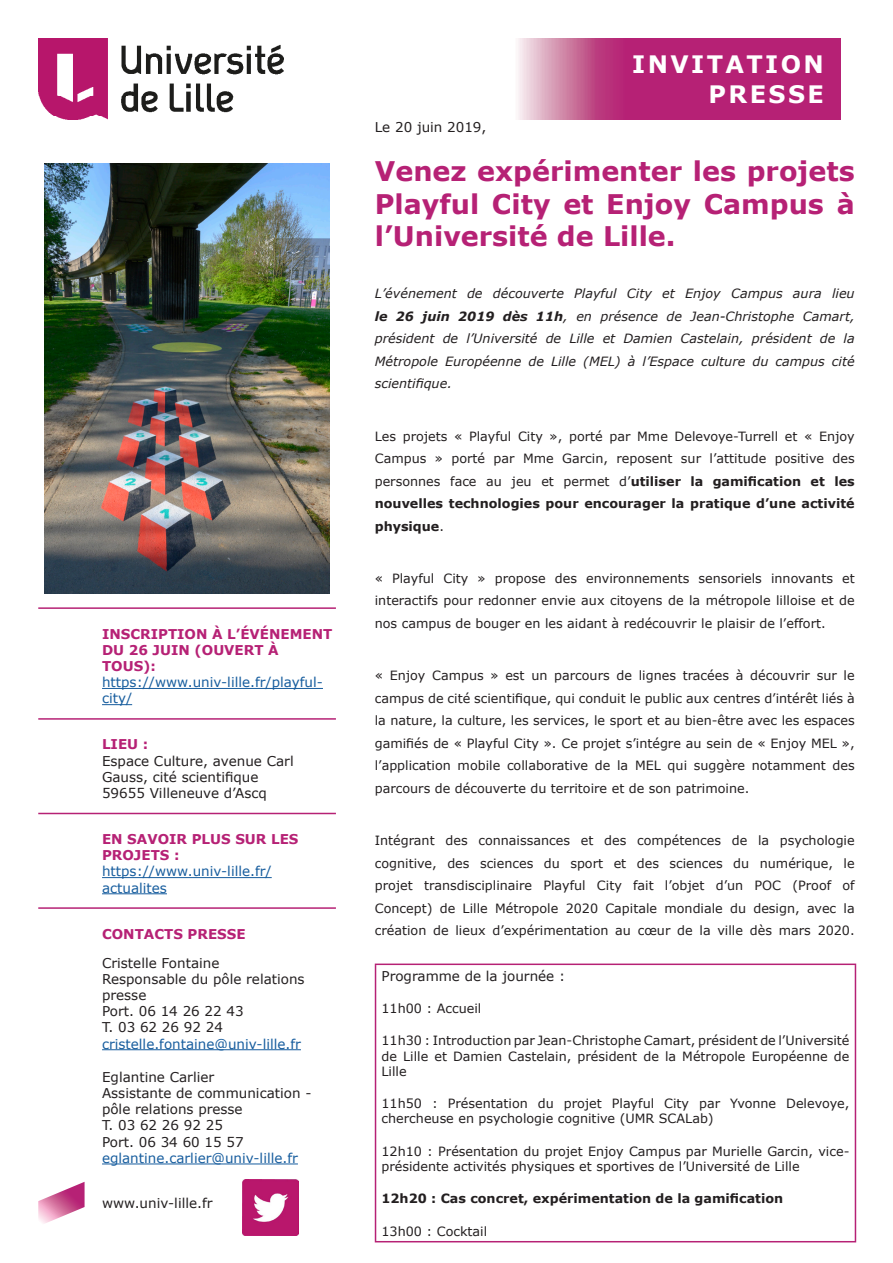
<style>
.page{position:relative;width:893px;height:1263px;background:#fff}
.page>*{position:absolute;margin:0;border:0;box-sizing:border-box;transform-origin:0 0}
.TITRE{font:700 27px/32.4px "Verdana";color:#b62175;text-align:justify}
.TITRE_TÉTIÈRE{font:700 24px/30px "Verdana";letter-spacing:.1em;color:#fff;text-align:right}
.OURS{font:13.5px/16.2px "Verdana";color:#231f20}
.TITRE_SOUS-PARTIE{font:700 13.5px/16.2px "Verdana";color:#b62175}
.TITRE_SOUS-PARTIE-2{font:13.5px/16.2px "Verdana";color:#231f20}
.TITRE_SOUS-PARTIE-3{font:13.5px/16.2px "Verdana";color:#175d9e}
.TEXTE_INTRO{font:13.5px "Verdana";color:#231f20}
.TEXTE_COURANT{font:13.5px "Verdana";color:#231f20}
.TITRE-2{font:12.75px/22.5px "Verdana";color:#231f20;text-align:justify}
.TEXTE_INTRO-2{font:12.75px/15.3px "Verdana";color:#231f20}
.TITRE-3{font:italic 12.75px/22.5px "Verdana";color:#231f20;text-align:justify}
.TEXTE_INTRO-3{font:700 12.75px "Verdana";color:#231f20}
.s1{font-weight:400;color:#175d9e}
.s2{font-weight:700;color:#b62175}
.s3{color:#175d9e}
.s4{font-weight:700}
</style>
<div class="page">
<img style="left:44px;top:164px;width:286px;height:429px">
<img style="left:38px;top:38px;width:245px;height:82px">
<svg style="left:38px;top:1182px;width:47px;height:42px"></svg>
<img style="left:242px;top:1179px;width:57px;height:57px">
<svg style="left:518px;top:38px;width:323px;height:82px;background:#be3e84"></svg>
<hr style="left:375px;top:963px;width:481px;height:2px;background:#b62175">
<hr style="left:375px;top:965px;width:1px;height:276px;background:#b62175">
<hr style="left:855px;top:965px;width:1px;height:276px;background:#b62175">
<hr style="left:375px;top:1241px;width:481px;height:1px;background:#b62175">
<hr style="left:38px;top:607px;width:298px;height:2px;background:#b62175">
<hr style="left:102px;top:688px;width:221px;height:1px;background:#175d9e">
<hr style="left:102px;top:704px;width:30px;height:1px;background:#175d9e">
<hr style="left:38px;top:718px;width:298px;height:2px;background:#b62175">
<hr style="left:38px;top:813px;width:298px;height:1px;background:#b62175">
<hr style="left:102px;top:877px;width:170px;height:1px;background:#175d9e">
<hr style="left:102px;top:893px;width:65px;height:1px;background:#175d9e">
<hr style="left:38px;top:907px;width:298px;height:2px;background:#b62175">
<hr style="left:102px;top:1049px;width:199px;height:1px;background:#175d9e">
<hr style="left:102px;top:1163px;width:196px;height:1px;background:#175d9e">
<p class="TITRE_SOUS-PARTIE" style="left:102px;top:625px;width:232px">INSCRIPTION À L’ÉVÉNEMENT<br>DU 26 JUIN (OUVERT À<br>TOUS): <span class="s1">https://www.univ-lille.fr/playful&shy;city/</span></p>
<p class="TITRE_SOUS-PARTIE-2" style="left:102px;top:736px;width:193px"><span class="s2">LIEU :<br></span>Espace Culture, avenue Carl<br>Gauss, cité scientifique<br>59655 Villeneuve d’Ascq</p>
<p class="TITRE_SOUS-PARTIE-3" style="left:102px;top:831px;width:198px"><span class="s2">EN SAVOIR PLUS SUR LES<br>PROJETS : </span>https://www.univ-lille.fr/ actualites</p>
<p class="TITRE_SOUS-PARTIE" style="left:102px;top:925px;width:145px">CONTACTS PRESSE</p>
<p class="OURS" style="left:102px;top:954px;width:204px">Cristelle Fontaine<br>Responsable du pôle relations presse<br>Port. 06 14 26 22 43<br>T. 03 62 26 92 24 <span class="s3">cristelle.fontaine@univ-lille.fr</span></p>
<p class="OURS" style="left:102px;top:1068px;width:211px">Eglantine Carlier<br>Assistante de communication - pôle relations presse<br>T. 03 62 26 92 25<br>Port. 06 34 60 15 57 <span class="s3">eglantine.carlier@univ-lille.fr</span></p>
<p class="OURS" style="left:102px;top:1194px;width:112px">www.univ-lille.fr</p>
<p class="TITRE_TÉTIÈRE" style="left:632px;top:49px;width:193px">INVITATION<br>PRESSE</p>
<p class="TEXTE_COURANT" style="left:375px;top:118px;width:113px">Le 20 juin 2019,</p>
<p class="TITRE" style="left:375px;top:155px;width:481px">Venez expérimenter les projets Playful City et Enjoy Campus à l’Université de Lille.</p>
<p class="TITRE-3" style="left:375px;top:282px;width:481px">L’événement de découverte Playful City et Enjoy Campus aura lieu <span class="s4">le 26 juin 2019 dès 11h</span>, en présence de Jean-Christophe Camart, président de l’Université de Lille et Damien Castelain, président de la Métropole Européenne de Lille (MEL) à l’Espace culture du campus cité scientifique.</p>
<p class="TITRE-2" style="left:375px;top:425px;width:481px">Les projets « Playful City », porté par Mme Delevoye-Turrell et « Enjoy Campus » porté par Mme Garcin, reposent sur l’attitude positive des personnes face au jeu et permet d’<span class="s4">utiliser la gamification et les nouvelles technologies pour encourager la pratique d’une activité physique</span>.</p>
<p class="TITRE-2" style="left:375px;top:567px;width:481px">« Playful City » propose des environnements sensoriels innovants et interactifs pour redonner envie aux citoyens de la métropole lilloise et de nos campus de bouger en les aidant à redécouvrir le plaisir de l’effort.</p>
<p class="TITRE-2" style="left:375px;top:664px;width:481px">« Enjoy Campus » est un parcours de lignes tracées à découvrir sur le campus de cité scientifique, qui conduit le public aux centres d’intérêt liés à la nature, la culture, les services, le sport et au bien-être avec les espaces gamifiés de « Playful City ». Ce projet s’intégre au sein de « Enjoy MEL », l’application mobile collaborative de la MEL qui suggère notamment des parcours de découverte du territoire et de son patrimoine.</p>
<p class="TITRE-2" style="left:375px;top:829px;width:481px">Intégrant des connaissances et des compétences de la psychologie cognitive, des sciences du sport et des sciences du numérique, le projet transdisciplinaire Playful City fait l’objet d’un POC (Proof of Concept) de Lille Métropole 2020 Capitale mondiale du design, avec la création de lieux d’expérimentation au cœur de la ville dès mars 2020.</p>
<p class="TEXTE_INTRO" style="left:381px;top:966px;width:185px">Programme de la journée :</p>
<p class="TEXTE_INTRO-2" style="left:381px;top:1000px;width:101px">11h00 : Accueil</p>
<p class="TEXTE_INTRO-2" style="left:381px;top:1033px;width:469px;text-align:justify">11h30 : Introduction par Jean-Christophe Camart, président de l’Université de Lille et Damien Castelain, président de la Métropole Européenne de Lille</p>
<p class="TEXTE_INTRO-2" style="left:381px;top:1096px;width:469px">11h50 : Présentation du projet Playful City par Yvonne Delevoye, chercheuse en psychologie cognitive (UMR SCALab)</p>
<p class="TEXTE_INTRO-2" style="left:381px;top:1143px;width:469px">12h10 : Présentation du projet Enjoy Campus par Murielle Garcin, vice&shy;présidente activités physiques et sportives de l’Université de Lille</p>
<p class="TEXTE_INTRO-3" style="left:381px;top:1190px;width:403px">12h20 : Cas concret, expérimentation de la gamification</p>
<p class="TEXTE_INTRO-2" style="left:381px;top:1223px;width:107px">13h00 : Cocktail</p>
</div>
